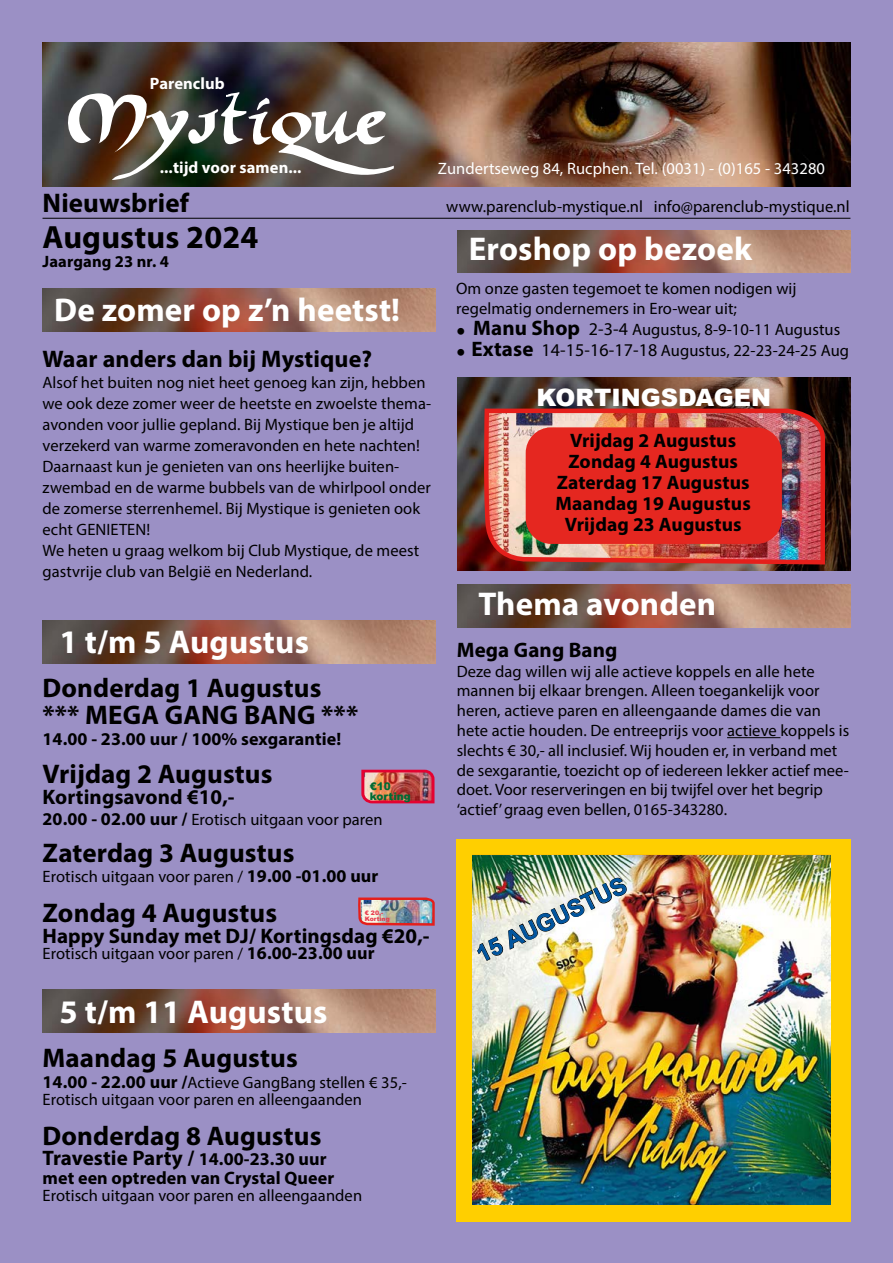
<style>
.page{position:relative;width:893px;height:1263px;background:#9b90c5}
.page>*{position:absolute;margin:0;border:0;box-sizing:border-box;transform-origin:0 0}
.t1{font:700 33px "Myriad Pro";letter-spacing:.005em;color:#fff}
.t2{font:700 32.25px "Myriad Pro";letter-spacing:.005em;color:#000}
.t3{font:700 27px/27px "Myriad Pro";letter-spacing:.005em;color:#000}
.t4{font:700 24px "Myriad Pro";letter-spacing:.005em;color:#000}
.t5{font:900 24px "Arial";color:#fff}
.t6{font:700 23.55px "Arial";color:#00559f}
.t7{font:700 21px "Myriad Pro";letter-spacing:.005em;color:#000}
.t8{font:700 19.5px/21px "Myriad Pro";letter-spacing:.005em;color:#000;text-align:center}
.t9{font:700 18px "Myriad Pro";letter-spacing:.005em;color:#000}
.t10{font:16.5px/21px "Myriad Pro";letter-spacing:.005em;color:#000}
.t11{font:16.5px "Myriad Pro";letter-spacing:.005em;color:#fff}
.t12{font:700 16.5px "Myriad Pro";letter-spacing:.005em;color:#fff}
.t13{font:700 16.5px "Myriad Pro";letter-spacing:.005em;color:#000}
.t14{font:900 10.5px/10.5px "Arial";letter-spacing:.005em;color:#006b34}
.t15{font:900 6.15px/6.1px "Arial";color:#e83c4d}
.s1{font-weight:700;font-size:18px}
.s2{font-size:18px}
.s3{font-family:"Arial";font-size:27px}
.s4{font-weight:700;font-size:21px}
</style>
<div class="page">
<img style="left:43px;top:43px;width:807px;height:144px">
<hr style="left:43px;top:218px;width:807px;height:1px;background:#000">
<img style="left:64px;top:92px;width:322px;height:88px">
<img style="left:43px;top:288px;width:393px;height:43px">
<img style="left:457px;top:230px;width:393px;height:43px">
<img style="left:457px;top:377px;width:393px;height:194px">
<img style="left:480px;top:406px;width:347px;height:161px">
<div style="left:526px;top:427px;width:256px;height:117px;background:#e52720;border-radius:26px"></div>
<img style="left:43px;top:990px;width:393px;height:42px">
<img style="left:43px;top:621px;width:393px;height:42px">
<img style="left:358px;top:897px;width:77px;height:28px">
<div style="left:456px;top:839px;width:394px;height:382px;background:#ffcf00"></div>
<img style="left:361px;top:769px;width:74px;height:35px">
<img style="left:473px;top:856px;width:357px;height:348px">
<img style="left:457px;top:585px;width:393px;height:42px">
<hr style="left:727px;top:737px;width:53px;height:1px;background:#000">
<p class="t12" style="left:150px;top:77px;width:76px">Parenclub</p>
<p class="t12" style="left:160px;top:161px;width:143px">...tijd voor samen...</p>
<p class="t11" style="left:438px;top:162px;width:389px">Zundertseweg 84, Rucphen. Tel. (0031) - (0)165 - 343280</p>
<h3 class="t3" style="left:43px;top:191px;width:148px">Nieuwsbrief</h3>
<p class="t10" style="left:446px;top:198px;width:405px">www.parenclub-mystique.nl info@parenclub-mystique.nl</p>
<h2 class="t2" style="left:43px;top:225px;width:217px">Augustus 2024</h2>
<p class="t13" style="left:43px;top:256px;width:128px">Jaargang 23 nr. 4</p>
<h1 class="t1" style="left:54px;top:297px;width:347px">De zomer op z’n heetst!</h1>
<h3 class="t4" style="left:43px;top:349px;width:331px">Waar anders dan bij Mystique?</h3>
<p class="t10" style="left:43px;top:373px;width:390px">Alsof het buiten nog niet heet genoeg kan zijn, hebben we ook deze zomer weer de heetste en zwoelste thema&shy;avonden voor jullie gepland. Bij Mystique ben je altijd verzekerd van warme zomeravonden en hete nachten!<br>Daarnaast kun je genieten van ons heerlijke buiten&shy;zwembad en de warme bubbels van de whirlpool onder de zomerse sterrenhemel. Bij Mystique is genieten ook echt GENIETEN!<br>We heten u graag welkom bij Club Mystique, de meest gastvrije club van België en Nederland.</p>
<h1 class="t1" style="left:60px;top:629px;width:251px">1 t/m 5 Augustus</h1>
<h3 class="t3" style="left:43px;top:677px;width:317px">Donderdag 1 Augustus *** MEGA GANG BANG ***</h3>
<p class="t9" style="left:43px;top:732px;width:300px">14.00 - 23.00 uur / 100% sexgarantie!</p>
<h3 class="t3" style="left:43px;top:762px;width:231px">Vrijdag 2 Augustus</h3>
<p class="t7" style="left:43px;top:788px;width:194px">Kortingsavond €10,-</p>
<p class="t10" style="left:43px;top:810px;width:342px"><span class="s1">20.00 - 02.00 uur /</span> Erotisch uitgaan voor paren</p>
<h3 class="t3" style="left:43px;top:842px;width:253px">Zaterdag 3 Augustus</h3>
<p class="t10" style="left:43px;top:867px;width:337px">Erotisch uitgaan voor paren / <span class="s1">19.00 -01.00 uur</span></p>
<h3 class="t3" style="left:43px;top:901px;width:236px">Zondag 4 Augustus</h3>
<p class="t7" style="left:43px;top:927px;width:389px">Happy Sunday met DJ/ Kortingsdag €20,-</p>
<p class="t10" style="left:43px;top:944px;width:334px">Erotisch uitgaan voor paren / <span class="s1">16.00-23.00 uur</span></p>
<p class="t14" style="left:370px;top:782px;width:43px">€10 korting</p>
<p class="t15" style="left:365px;top:910px;width:26px">€ 20,-<br>Korting</p>
<h1 class="t1" style="left:60px;top:999px;width:269px">5 t/m 11 Augustus</h1>
<h3 class="t3" style="left:43px;top:1047px;width:257px">Maandag 5 Augustus</h3>
<p class="t10" style="left:43px;top:1076px;width:366px;line-height:16.5px"><span class="s1">14.00 - 22.00 uur /</span>Actieve GangBang stellen € 35,-<br>Erotisch uitgaan voor paren en alleengaanden</p>
<h3 class="t3" style="left:43px;top:1125px;width:280px">Donderdag 8 Augustus</h3>
<p class="t7" style="left:43px;top:1149px;width:286px">Travestie Party / <span class="s2">14.00-23.30 uur</span></p>
<p class="t9" style="left:43px;top:1171px;width:293px">met een optreden van Crystal Queer</p>
<p class="t10" style="left:43px;top:1186px;width:321px">Erotisch uitgaan voor paren en alleengaanden</p>
<h1 class="t1" style="left:469px;top:236px;width:285px">Eroshop op bezoek</h1>
<p class="t10" style="left:456px;top:280px;width:342px;line-height:19.8px">Om onze gasten tegemoet te komen nodigen wij regelmatig ondernemers in Ero-wear uit;</p>
<p class="t10" style="left:456px;top:320px;width:386px"><span class="s3">•</span> <span class="s4">Manu Shop</span> <span class="s2">2-3-4</span> Augustus, 8-9-10-11 Augustus</p>
<p class="t10" style="left:456px;top:341px;width:395px"><span class="s3">•</span> <span class="s4">Extase</span> <span class="s2">14-15-16-17-18</span> Augustus, 22-23-24-25 Aug</p>
<h3 class="t5" style="left:536px;top:389px;width:236px">KORTINGSDAGEN</h3>
<p class="t8" style="left:556px;top:431px;width:197px">Vrijdag 2 Augustus<br>Zondag 4 Augustus<br>Zaterdag 17 Augustus<br>Maandag 19 Augustus<br>Vrijdag 23 Augustus</p>
<h1 class="t1" style="left:478px;top:592px;width:239px">Thema avonden</h1>
<p class="t7" style="left:457px;top:642px;width:162px">Mega Gang Bang</p>
<p class="t10" style="left:457px;top:663px;width:394px;line-height:19.8px">Deze dag willen wij alle actieve koppels en alle hete mannen bij elkaar brengen. Alleen toegankelijk voor heren, actieve paren en alleengaande dames die van hete actie houden. De entreeprijs voor actieve koppels is slechts € 30,- all inclusief. Wij houden er, in verband met de sexgarantie, toezicht op of iedereen lekker actief mee&shy;doet. Voor reserveringen en bij twijfel over het begrip ‘actief’ graag even bellen, 0165-343280.</p>
<h3 class="t6" style="left:472px;top:943px;width:165px;rotate:-26deg">15 AUGUSTUS</h3>
</div>
